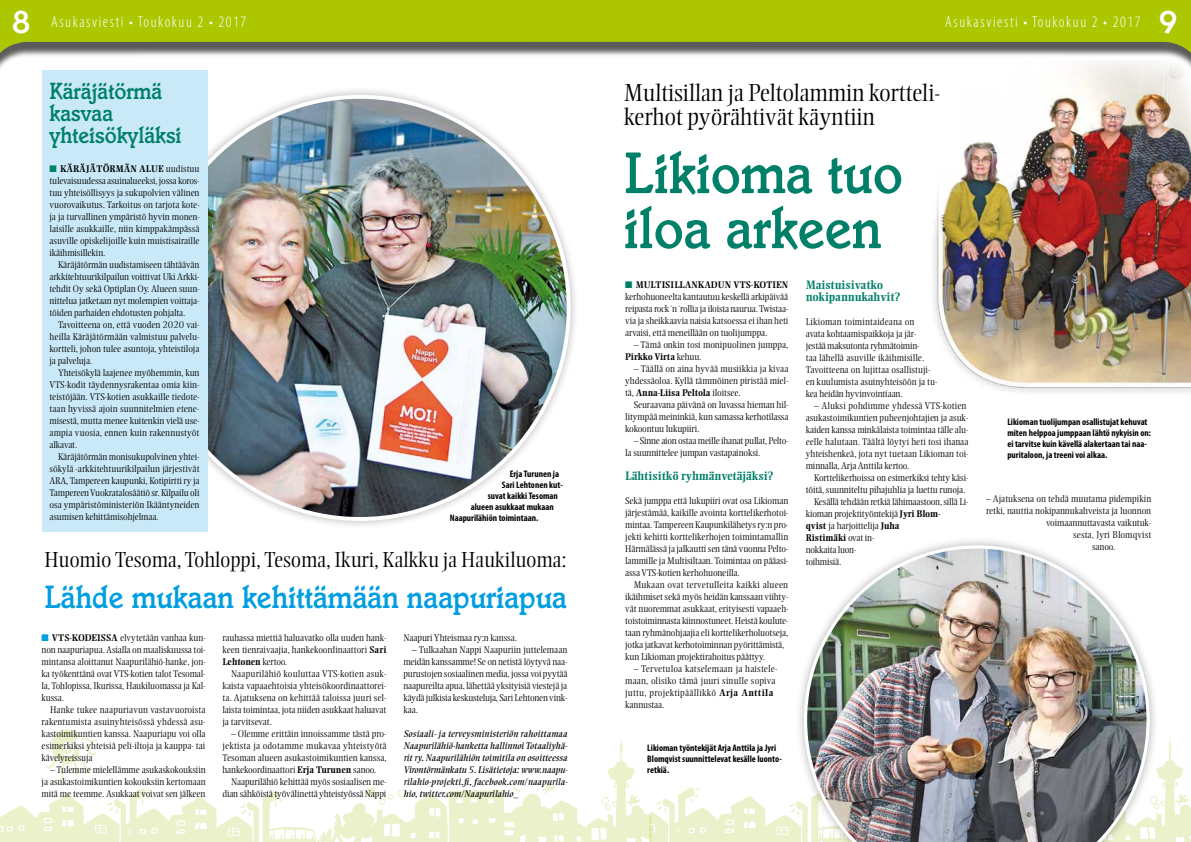
<style>
.page{position:relative;width:1191px;height:842px;background:#fff}
.page>*{position:absolute;margin:0;border:0;box-sizing:border-box;transform-origin:0 0}
.t1{font:500 60px/55px "Italia";color:#008068;scale:.9 1}
.t2{font:500 33px "Italia";color:#009ee0;scale:.9 1}
.t3{font:300 24px/24px "Ellington";color:#000}
.t4{font:500 24px/22px "Italia";color:#008068;scale:.9 1}
.t5{font:300 21.2px "Ellington";color:#000}
.t6{font:300 condensed 16px "Myriad Pro";letter-spacing:.1em;color:#fff}
.t7{font:700 12px/12px "Ellington";color:#008068}
.t8{font:300 9.5px/12px "Ellington";color:#000;text-align:justify}
.t9{font:700 condensed 9.5px/11px "Myriad Pro";color:#000}
.t10{font:italic 9.5px/12px "Ellington";color:#000;text-align:justify}
.t11{font:300 9.5px/12px "Ellington";letter-spacing:.03em;color:#000}
.t12{font:700 9.5px "Ellington";letter-spacing:.01em;color:#000}
.t13{font:300 9.5px "Ellington";letter-spacing:.02em;color:#000}
.s1{font-family:"Insignia A";font-weight:400;font-stretch:normal;font-size:35px}
.s2{color:#008068}
.s3{color:#009ee0}
.s4{font-weight:700}
.s5{font-weight:300}
</style>
<div class="page">
<svg style="left:0;top:0;width:1191px;height:73px;fill:#acc600"></svg>
<svg style="left:0;top:729px;width:1191px;height:113px"></svg>
<img style="left:933px;top:60px;width:258px;height:333px">
<div style="left:140px;top:85px;width:440px;height:445px;background:#000;opacity:.3"></div>
<img style="left:208px;top:97px;width:361px;height:422px">
<div style="left:43px;top:70px;width:165px;height:462px;background:#c9e9f8"></div>
<div style="left:794px;top:536px;width:365px;height:306px;background:#000;opacity:.3"></div>
<img style="left:804px;top:545px;width:345px;height:297px">
<div style="left:908px;top:60px;width:51px;height:138px;background:#fff"></div>
<h3 class="t6" style="left:11px;top:13px;width:236px"><span class="s1">8</span> Asukasviesti • Toukokuu 2 • 2017</h3>
<h3 class="t6" style="left:945px;top:13px;width:234px">Asukasviesti • Toukokuu 2 • 2017 <span class="s1">9</span></h3>
<h3 class="t4" style="left:50px;top:79px;width:148px">Käräjätörmä kasvaa yhteisökyläksi</h3>
<p class="t12" style="left:50px;top:163px;width:37px"><span class="s2">■</span> Kä räjät</p>
<p class="t12" style="left:103px;top:163px;width:44px">örmän alue</p>
<p class="t8" style="left:50px;top:163px;width:151px;text-indent:116px">uudistuu tulevaisuudessa asuinalueeksi, jossa koros&shy;tuu yhteisöllisyys ja sukupolvien välinen vuorovaikutus. Tarkoitus on tarjota kote&shy;ja ja turvallinen ympäristö hyvin monen&shy;laisille asukkaille, niin kimppakämpässä asuville opiskelijoille kuin muistisairaille ikäihmisillekin.</p>
<p class="t8" style="left:50px;top:259px;width:151px;text-indent:9px">Käräjätörmän uudistamiseen tähtäävän arkkitehtuurikilpailun voittivat Uki Arkki&shy;tehdit Oy sekä Optiplan Oy. Alueen suun&shy;nittelua jatketaan nyt molempien voittaja&shy;töiden parhaiden ehdotusten pohjalta.</p>
<p class="t8" style="left:50px;top:319px;width:151px;text-indent:9px">Tavoitteena on, että vuoden 2020 vai&shy;heilla Käräjätörmään valmistuu palvelu&shy;kortteli, johon tulee asuntoja, yhteistiloja ja palveluja.</p>
<p class="t8" style="left:50px;top:367px;width:151px;text-indent:9px">Yhteisökylä laajenee myöhemmin, kun VTS-kodit täydennysrakentaa omia kiin&shy;teistöjään. VTS-kotien asukkaille tiedote&shy;taan hyvissä ajoin suunnitelmien etene&shy;misestä, mutta menee kuitenkin vielä use&shy;ampia vuosia, ennen kuin rakennustyöt alkavat.</p>
<p class="t8" style="left:50px;top:451px;width:151px;text-indent:9px">Käräjätörmän monisukupolvinen yhtei&shy;sökylä -arkkitehtuurikilpailun järjestivät ARA, Tampereen kaupunki, Kotipirtti ry ja Tampereen Vuokratalosäätiö sr. Kilpailu oli osa ympäristöministeriön Ikääntyneiden asumisen kehittämisohjelmaa.</p>
<p class="t9" style="left:510px;top:468px;width:51px">Erja Turunen ja</p>
<p class="t9" style="left:502px;top:479px;width:63px">Sari Lehtonen kut-</p>
<p class="t9" style="left:488px;top:490px;width:72px">suvat kaikki Tesoman</p>
<p class="t9" style="left:471px;top:501px;width:85px">alueen asukkaat mukaan</p>
<p class="t9" style="left:450px;top:512px;width:90px">Naapurilähiön toimintaan.</p>
<h3 class="t5" style="left:44px;top:548px;width:523px">Huomio Tesoma, Tohloppi, Tesoma, Ikuri, Kalkku ja Haukiluoma:</h3>
<h2 class="t2" style="left:44px;top:577px;width:582px">Lähde mukaan kehittämään naapuriapua</h2>
<p class="t8" style="left:42px;top:632px;width:165px;text-indent:79px">elvytetään vanhaa kun&shy;non naapuriapua. Asialla on maaliskuussa toi&shy;mintansa aloittanut Naapurilähiö-hanke, jon&shy;ka työkenttänä ovat VTS-kotien talot Tesomal&shy;la, Tohlopissa, Ikurissa, Haukiluomassa ja Kal&shy;kussa.</p>
<p class="t8" style="left:42px;top:704px;width:165px;text-indent:9px">Hanke tukee naapuriavun vastavuoroista rakentumista asuinyhteisössä yhdessä asu&shy;kastoimikuntien kanssa. Naapuriapu voi olla esimerkiksi yhteisiä peli-iltoja ja kauppa- tai kävelyreissuja</p>
<p class="t8" style="left:42px;top:764px;width:165px;text-indent:9px">– Tulemme mielellämme asukaskokouksiin ja asukastoimikuntien kokouksiin kertomaan mitä me teemme. Asukkaat voivat sen jälkeen</p>
<p class="t12" style="left:42px;top:633px;width:50px"><span class="s3">■</span> VTS-kodeissa</p>
<p class="t8" style="left:222px;top:632px;width:165px">rauhassa miettiä haluavatko olla uuden hank&shy;keen tienraivaajia, hankekoordinaattori <span class="s4">Sari Lehtonen</span> kertoo.</p>
<p class="t8" style="left:222px;top:668px;width:165px;text-indent:9px">Naapurilähiö kouluttaa VTS-kotien asuk&shy;kaista vapaaehtoisia yhteisökoordinaattorei&shy;ta. Ajatuksena on kehittää taloissa juuri sel&shy;laista toimintaa, jota niiden asukkaat haluavat ja tarvitsevat.</p>
<p class="t8" style="left:222px;top:728px;width:166px;text-indent:9px">– Olemme erittäin innoissamme tästä pro&shy;jektista ja odotamme mukavaa yhteistyötä Tesoman alueen asukastoimikuntien kanssa, hankekoordinaattori <span class="s4">Erja Turunen</span> sanoo.</p>
<p class="t8" style="left:222px;top:776px;width:165px;text-align:right">Naapurilähiö kehittää myös sosiaalisen me&shy;dian sähköistä työvälinettä yhteistyössä Nappi</p>
<p class="t8" style="left:403px;top:632px;width:115px">Naapuri Yhteismaa ry:n kanssa.</p>
<p class="t8" style="left:403px;top:644px;width:165px;text-indent:9px">– Tulkaahan Nappi Naapuriin juttelemaan meidän kanssamme! Se on netistä löytyvä naa&shy;purustojen sosiaalinen media, jossa voi pyytää naapureilta apua, lähettää yksityisiä viestejä ja käydä julkisia keskusteluja, Sari Lehtonen vink&shy;kaa.</p>
<p class="t10" style="left:403px;top:728px;width:166px">Sosiaali- ja terveysministeriön rahoittamaa Naapurilähiö-hanketta hallinnoi Totaaliyhä&shy;rit ry. Naapurilähiön toimitila on osoitteessa Virontörmänkatu 5. Lisätietoja: www.naapu&shy;rilahio-projekti.fi, facebook.com/naapurila&shy;hio, twitter.com/Naapurilahio_</p>
<h3 class="t3" style="left:624px;top:81px;width:318px">Multisillan ja Peltolammin kortteli&shy;kerhot pyörähtivät käyntiin</h3>
<h1 class="t1" style="left:623px;top:145px;width:312px">Likioma tuo iloa arkeen</h1>
<p class="t12" style="left:625px;top:279px;width:18px"><span class="s2">■</span> Multisilla</p>
<p class="t12" style="left:691px;top:279px;width:15px">nkadu</p>
<p class="t12" style="left:725px;top:279px;width:65px">n VTS-kotien</p>
<p class="t8" style="left:625px;top:290px;width:165px">kerhohuoneelta kantautuu keskellä arkipäivää reipasta rock´n´rollia ja iloista naurua. Twistaa&shy;via ja sheikkaavia naisia katsoessa ei ihan heti arvaisi, että meneillään on tuolijumppa.</p>
<p class="t8" style="left:625px;top:338px;width:165px;text-indent:9px">– Tämä onkin tosi monipuolinen jumppa,<br><span class="s4">Pirkko Virta</span> kehuu.</p>
<p class="t8" style="left:625px;top:362px;width:165px;text-indent:9px">– Täällä on aina hyvää musiikkia ja kivaa yhdessäoloa. Kyllä tämmöinen piristää miel&shy;tä, <span class="s4">Anna-Liisa Peltola</span> iloitsee.</p>
<p class="t8" style="left:625px;top:398px;width:165px;text-indent:9px">Seuraavana päivänä on luvassa hieman hil&shy;litympää meininkiä, kun samassa kerhotilassa kokoontuu lukupiiri.</p>
<p class="t8" style="left:625px;top:434px;width:165px;text-indent:9px">– Sinne aion ostaa meille ihanat pullat, Pelto&shy;la suunnittelee jumpan vastapainoksi.</p>
<p class="t7" style="left:625px;top:470px;width:150px">Lähtisitkö ryhmänvetäjäksi?</p>
<p class="t8" style="left:625px;top:494px;width:165px">Sekä jumppa että lukupiiri ovat osa Likioman järjestämää, kaikille avointa korttelikerhotoi&shy;mintaa. Tampereen Kaupunkilähetys ry:n pro&shy;jekti kehitti korttelikerhojen toimintamallin Härmälässä ja jalkautti sen tänä vuonna Pelto&shy;lammille ja Multisiltaan. Toimintaa on pääasi&shy;assa VTS-kotien kerhohuoneilla.</p>
<p class="t8" style="left:625px;top:578px;width:165px;text-align:left;text-indent:9px">Mukaan ovat tervetulleita kaikki alueen ikäihmiset sekä myös heidän kanssaan viihty&shy;vät nuoremmat asukkaat, erityisesti vapaaeh&shy;toistoiminnasta kiinnostuneet. Heistä koulute&shy;taan ryhmänohjaajia eli korttelikerholuotseja, jotka jatkavat kerhotoiminnan pyörittämistä, kun Likioman projektirahoitus päättyy.</p>
<p class="t11" style="left:625px;top:662px;width:154px;text-indent:9px">– Tervetuloa katselemaan ja haistele&shy;maan, olisiko tämä juuri sinulle sopiva juttu, projektipäällikkö <span class="s4">Arja Anttila </span>kannustaa.</p>
<p class="t9" style="left:647px;top:743px;width:136px">Likioman työntekijät Arja Anttila ja Jyri<br>Blomqvist suunnittelevat kesälle luonto&shy;retkiä.</p>
<p class="t7" style="left:805px;top:279px;width:96px">Maistuisivatko nokipannukahvit?</p>
<p class="t8" style="left:805px;top:316px;width:133px;text-align:left">Likioman toimintaideana on<br>avata kohtaamispaikkoja ja jär&shy;jestää maksutonta ryhmätoimin-<br>taa lähellä asuville ikäihmisille.<br>Tavoitteena on lujittaa osallistuji&shy;en kuulumista asuinyhteisöön ja tu&shy;kea heidän hyvinvointiaan.</p>
<p class="t8" style="left:805px;top:400px;width:164px;text-align:left;text-indent:9px">– Aluksi pohdimme yhdessä VTS-kotien asukastoimikuntien puheenjohtajien ja asuk&shy;kaiden kanssa minkälaista toimintaa tälle alu&shy;eelle halutaan. Täältä löytyi heti tosi ihanaa yhteishenkeä, jota nyt tuetaan Likioman toi&shy;minnalla, Arja Anttila kertoo.</p>
<p class="t8" style="left:814px;top:472px;width:156px">Korttelikerhoissa on esimerkiksi tehty käsi-</p>
<p class="t8" style="left:805px;top:484px;width:161px">töitä, suunniteltu pihajuhlia ja luettu runoja.</p>
<p class="t8" style="left:814px;top:496px;width:156px">Kesällä tehdään retkiä lähimaastoon, sillä Li-</p>
<p class="t8" style="left:805px;top:508px;width:136px">kioman projektityöntekijä <span class="s4">Jyri Blom-</span></p>
<p class="t8" style="left:805px;top:520px;width:95px"><span class="s4">qvist</span> ja harjoittelija <span class="s4">Juha</span></p>
<p class="t12" style="left:805px;top:532px;width:70px">Ristimäki <span class="s5">ovat in-</span></p>
<p class="t8" style="left:805px;top:544px;width:52px">nokkaita luon-</p>
<p class="t8" style="left:805px;top:556px;width:37px">toihmisiä.</p>
<p class="t9" style="left:1007px;top:417px;width:145px">Likioman tuolijumpan osallistujat kehuvat miten helppoa jumppaan lähtö nykyisin on: ei tarvitse kuin kävellä alakertaan tai naa&shy;puritaloon, ja treeni voi alkaa.</p>
<p class="t8" style="left:986px;top:493px;width:167px">– Ajatuksena on tehdä muutama pidempikin</p>
<p class="t8" style="left:986px;top:505px;width:167px">retki, nauttia nokipannukahveista ja luonnon</p>
<p class="t8" style="left:1046px;top:517px;width:106px">voimaannuttavasta vaikutuk-</p>
<p class="t13" style="left:1073px;top:529px;width:79px">sesta, Jyri Blomqvist</p>
<p class="t8" style="left:1092px;top:541px;width:24px">sanoo.</p>
</div>
